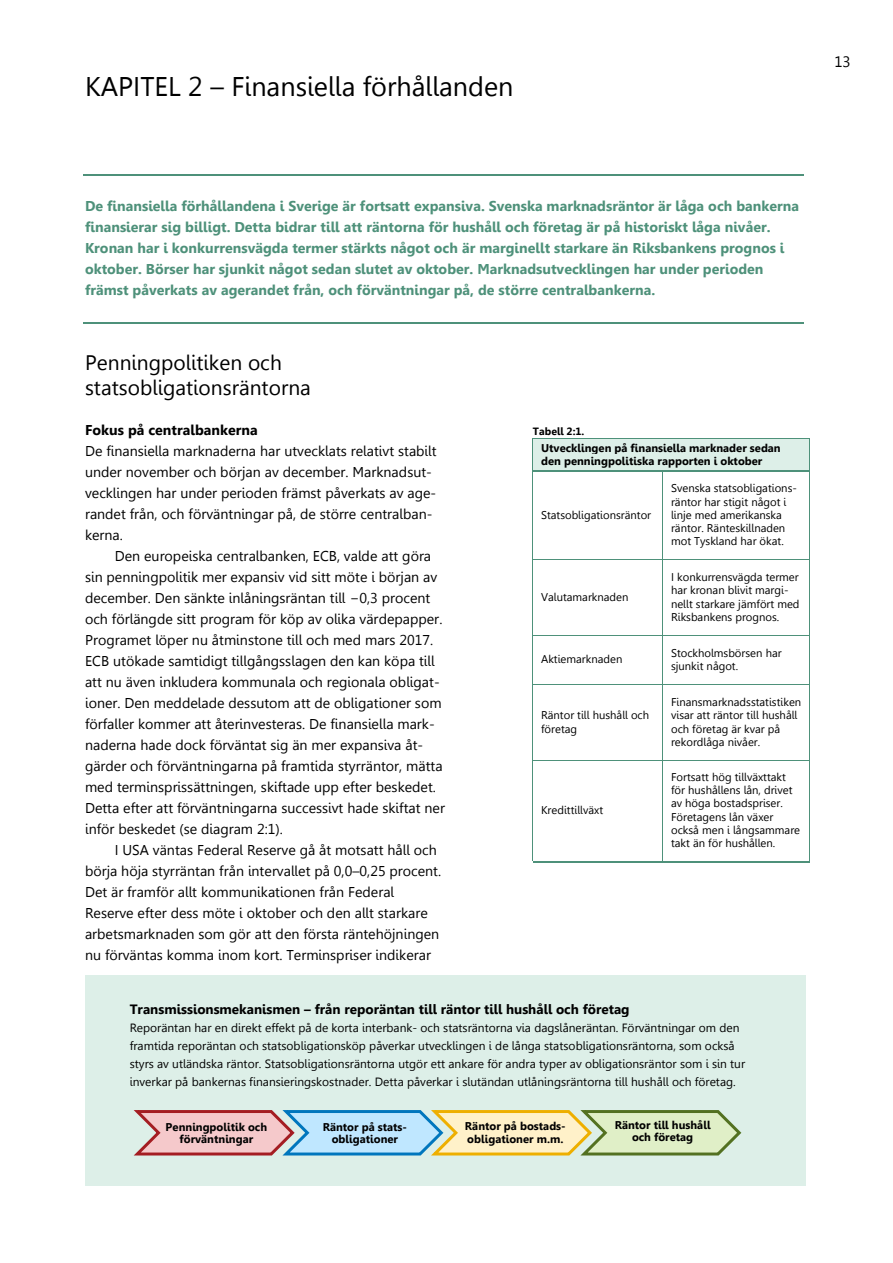
<style>
.page{position:relative;width:893px;height:1263px;background:#fff}
.page>*{position:absolute;margin:0;border:0;box-sizing:border-box;transform-origin:0 0}
.t1{font:27px "Gisha";color:#000}
.t2{font:21px/24.6px "Gisha";color:#000}
.t3{font:15px "Gisha";color:#000}
.t4{font:14.25px/21px "Gisha";color:#000}
.t5{font:700 14.25px/21px "Gisha";color:#4e917a}
.t6{font:700 14.25px "Gisha";color:#000}
.t7{font:700 13.5px "Gisha";color:#000}
.t8{font:12px/18px "Gisha";color:#000}
.t9{font:11.25px/13.2px "Gisha";color:#000}
.t10{font:700 11.25px/11.9px "Gisha";color:#000;text-align:center}
.t11{font:700 10.5px "Gisha";letter-spacing:-.005em;color:#000}
</style>
<div class="page">
<hr style="left:83px;top:174px;width:720px;height:2px;background:#4e917a">
<hr style="left:83px;top:323px;width:720px;height:1px;background:#4e917a">
<div style="left:533px;top:440px;width:276px;height:30px;background:#ddefe8"></div>
<hr style="left:533px;top:438px;width:276px;height:2px;background:#4e917a">
<hr style="left:533px;top:470px;width:129px;height:2px;background:#4e917a">
<hr style="left:662px;top:470px;width:147px;height:2px;background:#4e917a">
<svg style="left:809px;top:438px;width:1px;height:35px"></svg>
<hr style="left:533px;top:473px;width:1px;height:86px;background:#4e917a">
<hr style="left:662px;top:473px;width:1px;height:86px;background:#4e917a">
<hr style="left:809px;top:473px;width:1px;height:86px;background:#4e917a">
<hr style="left:533px;top:559px;width:129px;height:1px;background:#4e917a">
<hr style="left:663px;top:559px;width:146px;height:1px;background:#4e917a">
<hr style="left:533px;top:562px;width:1px;height:73px;background:#4e917a">
<hr style="left:662px;top:562px;width:1px;height:73px;background:#4e917a">
<hr style="left:809px;top:562px;width:1px;height:73px;background:#4e917a">
<hr style="left:533px;top:635px;width:129px;height:1px;background:#4e917a">
<hr style="left:663px;top:635px;width:146px;height:1px;background:#4e917a">
<hr style="left:533px;top:638px;width:1px;height:46px;background:#4e917a">
<hr style="left:662px;top:638px;width:1px;height:46px;background:#4e917a">
<hr style="left:809px;top:638px;width:1px;height:46px;background:#4e917a">
<hr style="left:533px;top:684px;width:129px;height:1px;background:#4e917a">
<hr style="left:663px;top:684px;width:146px;height:1px;background:#4e917a">
<hr style="left:533px;top:687px;width:1px;height:73px;background:#4e917a">
<hr style="left:662px;top:687px;width:1px;height:73px;background:#4e917a">
<hr style="left:809px;top:687px;width:1px;height:73px;background:#4e917a">
<hr style="left:533px;top:760px;width:129px;height:1px;background:#4e917a">
<hr style="left:663px;top:760px;width:146px;height:1px;background:#4e917a">
<hr style="left:533px;top:762px;width:1px;height:99px;background:#4e917a">
<hr style="left:533px;top:861px;width:129px;height:1px;background:#4e917a">
<hr style="left:662px;top:762px;width:1px;height:99px;background:#4e917a">
<hr style="left:662px;top:861px;width:147px;height:1px;background:#4e917a">
<hr style="left:809px;top:762px;width:1px;height:100px;background:#4e917a">
<div style="left:85px;top:992px;width:720px;height:25px;background:#ddefe8"></div>
<div style="left:85px;top:1017px;width:720px;height:18px;background:#ddefe8"></div>
<div style="left:85px;top:1035px;width:720px;height:18px;background:#ddefe8"></div>
<div style="left:85px;top:1053px;width:720px;height:18px;background:#ddefe8"></div>
<div style="left:85px;top:1071px;width:720px;height:18px;background:#ddefe8"></div>
<div style="left:85px;top:1089px;width:720px;height:79px;background:#ddefe8"></div>
<div style="left:85px;top:975px;width:720px;height:17px;background:#ddefe8"></div>
<div style="left:85px;top:1168px;width:720px;height:17px;background:#ddefe8"></div>
<svg style="left:134px;top:1110px;width:607px;height:46px"></svg>
<h1 class="t1" style="left:85px;top:71px;width:430px">KAPITEL 2 – Finansiella förhållanden</h1>
<p class="t3" style="left:834px;top:53px;width:18px">13</p>
<p class="t5" style="left:85px;top:196px;width:715px">De finansiella förhållandena i Sverige är fortsatt expansiva. Svenska marknadsräntor är låga och bankerna finansierar sig billigt. Detta bidrar till att räntorna för hushåll och företag är på historiskt låga nivåer.<br>Kronan har i konkurrensvägda termer stärkts något och är marginellt starkare än Riksbankens prognos i oktober. Börser har sjunkit något sedan slutet av oktober. Marknadsutvecklingen har under perioden främst påverkats av agerandet från, och förväntningar på, de större centralbankerna.</p>
<h2 class="t2" style="left:85px;top:351px;width:227px">Penningpolitiken och statsobligationsräntorna</h2>
<p class="t6" style="left:85px;top:422px;width:174px">Fokus på centralbankerna</p>
<p class="t4" style="left:85px;top:441px;width:353px">De finansiella marknaderna har utvecklats relativt stabilt under november och början av december. Marknadsut&shy;vecklingen har under perioden främst påverkats av age&shy;randet från, och förväntningar på, de större centralban&shy;kerna.</p>
<p class="t4" style="left:85px;top:546px;width:361px;text-indent:30px">Den europeiska centralbanken, ECB, valde att göra sin penningpolitik mer expansiv vid sitt möte i början av december. Den sänkte inlåningsräntan till −0,3 procent och förlängde sitt program för köp av olika värdepapper.<br>Programet löper nu åtminstone till och med mars 2017.<br>ECB utökade samtidigt tillgångsslagen den kan köpa till att nu även inkludera kommunala och regionala obligat&shy;ioner. Den meddelade dessutom att de obligationer som förfaller kommer att återinvesteras. De finansiella mark&shy;naderna hade dock förväntat sig än mer expansiva åt&shy;gärder och förväntningarna på framtida styrräntor, mätta med terminsprissättningen, skiftade upp efter beskedet.<br>Detta efter att förväntningarna successivt hade skiftat ner inför beskedet (se diagram 2:1).</p>
<p class="t4" style="left:85px;top:840px;width:358px;text-indent:30px">I USA väntas Federal Reserve gå åt motsatt håll och börja höja styrräntan från intervallet på 0,0–0,25 procent.<br>Det är framför allt kommunikationen från Federal Reserve efter dess möte i oktober och den allt starkare arbetsmarknaden som gör att den första räntehöjningen nu förväntas komma inom kort. Terminspriser indikerar</p>
<p class="t11" style="left:533px;top:426px;width:53px">Tabell 2:1.</p>
<p class="t10" style="left:541px;top:442px;width:241px;line-height:13.2px;text-align:left">Utvecklingen på finansiella marknader sedan den penningpolitiska rapporten i oktober</p>
<p class="t9" style="left:541px;top:508px;width:112px">Statsobligationsräntor</p>
<p class="t9" style="left:541px;top:591px;width:89px">Valutamarknaden</p>
<p class="t9" style="left:671px;top:482px;width:127px">Svenska statsobligations&shy;räntor har stigit något i linje med amerikanska räntor. Ränteskillnaden mot Tyskland har ökat.</p>
<p class="t9" style="left:671px;top:571px;width:130px">I konkurrensvägda termer har kronan blivit margi&shy;nellt starkare jämfört med<br>Riksbankens prognos.</p>
<p class="t9" style="left:541px;top:653px;width:83px">Aktiemarknaden</p>
<p class="t9" style="left:671px;top:646px;width:112px">Stockholmsbörsen har sjunkit något.</p>
<p class="t9" style="left:541px;top:709px;width:110px">Räntor till hushåll och företag</p>
<p class="t9" style="left:671px;top:696px;width:132px">Finansmarknadsstatistiken visar att räntor till hushåll och företag är kvar på rekordlåga nivåer.</p>
<p class="t9" style="left:541px;top:804px;width:64px">Kredittillväxt</p>
<p class="t9" style="left:671px;top:771px;width:131px">Fortsatt hög tillväxttakt för hushållens lån, drivet av höga bostadspriser.<br>Företagens lån växer också men i långsammare takt än för hushållen.</p>
<p class="t7" style="left:130px;top:1001px;width:501px">Transmissionsmekanismen – från reporäntan till räntor till hushåll och företag</p>
<p class="t8" style="left:130px;top:1019px;width:617px">Reporäntan har en direkt effekt på de korta interbank- och statsräntorna via dagslåneräntan. Förväntningar om den framtida reporäntan och statsobligationsköp påverkar utvecklingen i de långa statsobligationsräntorna, som också styrs av utländska räntor. Statsobligationsräntorna utgör ett ankare för andra typer av obligationsräntor som i sin tur inverkar på bankernas finansieringskostnader. Detta påverkar i slutändan utlåningsräntorna till hushåll och företag.</p>
<p class="t10" style="left:615px;top:1119px;width:97px">Räntor till hushåll och företag</p>
<p class="t10" style="left:166px;top:1122px;width:103px">Penningpolitik och förväntningar</p>
<p class="t10" style="left:465px;top:1119px;width:102px;line-height:13.2px;text-align:left">Räntor på bostads&shy;obligationer m.m.</p>
<p class="t10" style="left:323px;top:1122px;width:86px">Räntor på stats&shy;obligationer</p>
</div>
